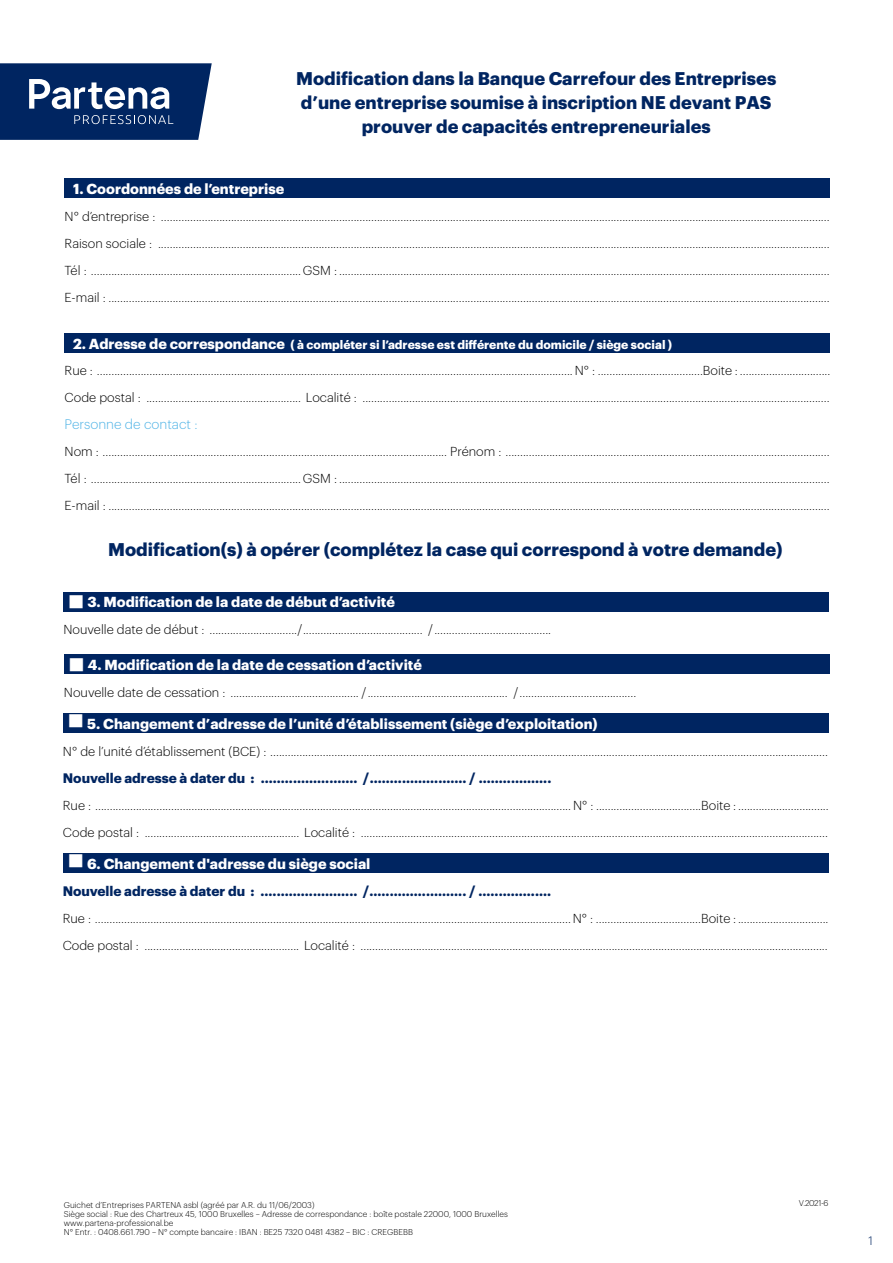
<style>
.page{position:relative;width:893px;height:1263px;background:#fff}
.page>*{position:absolute;margin:0;border:0;box-sizing:border-box;transform-origin:0 0}
.t1{font:700 18px/24px "Graphik";color:#002561;text-align:center}
.t2{font:700 14.25px "Graphik";color:#fff}
.t3{font:700 13.5px "Graphik";color:#002561}
.t4{font:300 13.5px "Graphik";color:#51b4e6}
.t5{font:300 12.75px "Graphik";color:#000}
.t6{font:700 12px "Graphik";color:#fff}
.t7{font:300 12px "Graphik";color:#002561}
.t8{font:300 8.25px/9px "Graphik";color:#000}
.s1{font-size:14.25px}
</style>
<div class="page">
<div style="left:65px;top:179px;width:765px;height:19px;background:#002561"></div>
<div style="left:65px;top:333px;width:765px;height:19px;background:#002561"></div>
<div style="left:64px;top:592px;width:765px;height:19px;background:#002561"></div>
<div style="left:64px;top:655px;width:765px;height:19px;background:#002561"></div>
<div style="left:63px;top:853px;width:765px;height:19px;background:#002561"></div>
<div style="left:63px;top:713px;width:766px;height:20px;background:#002561"></div>
<svg style="left:0;top:63px;width:212px;height:77px;background:#254477"></svg>
<p class="t1" style="left:296px;top:65px;width:482px">Modification dans la Banque Carrefour des Entreprises d’une entreprise soumise à inscription NE devant PAS prouver de capacités entrepreneuriales</p>
<p class="t2" style="left:73px;top:178px;width:213px">1. Coordonnées de l’entreprise</p>
<p class="t5" style="left:65px;top:207px;width:766px">N° d’entreprise : .....................................................................................................................................................................................................................................</p>
<p class="t5" style="left:65px;top:234px;width:766px">Raison sociale : ......................................................................................................................................................................................................................................</p>
<p class="t5" style="left:65px;top:261px;width:766px">Tél : ........................................................................GSM : ........................................................................................................................................................................</p>
<p class="t5" style="left:65px;top:288px;width:766px">E-mail : .......................................................................................................................................................................................................................................................</p>
<p class="t6" style="left:73px;top:335px;width:600px"><span class="s1">2. Adresse de correspondance</span> ( à compléter si l’adresse est différente du domicile / siège social )</p>
<p class="t5" style="left:65px;top:361px;width:767px">Rue : ................................................................................................................................................................... N° : ....................................Boite : ...............................</p>
<p class="t5" style="left:65px;top:388px;width:766px">Code postal : ..................................................... Localité : ................................................................................................................................................................</p>
<p class="t4" style="left:65px;top:415px;width:135px">Personne de contact :</p>
<p class="t5" style="left:65px;top:442px;width:766px">Nom : ...................................................................................................................... Prénom : ...............................................................................................................</p>
<p class="t5" style="left:65px;top:469px;width:766px">Tél : ........................................................................GSM : ........................................................................................................................................................................</p>
<p class="t5" style="left:65px;top:496px;width:766px">E-mail : .......................................................................................................................................................................................................................................................</p>
<p class="t1" style="left:108px;top:536px;width:676px">Modification(s) à opérer (complétez la case qui correspond à votre demande)</p>
<p class="t2" style="left:68px;top:591px;width:329px">■ 3. Modification de la date de début d’activité</p>
<p class="t5" style="left:64px;top:620px;width:489px">Nouvelle date de début : ............................../......................................... /........................................</p>
<p class="t2" style="left:68px;top:654px;width:355px">■ 4. Modification de la date de cessation d’activité</p>
<p class="t5" style="left:64px;top:683px;width:574px">Nouvelle date de cessation : ............................................ /................................................ /........................................</p>
<p class="t2" style="left:68px;top:712px;width:531px">■ 5. Changement d’adresse de l’unité d’établissement (siège d’exploitation)</p>
<p class="t5" style="left:63px;top:742px;width:766px">N° de l’unité d’établissement (BCE) : ...............................................................................................................................................................................................</p>
<p class="t3" style="left:63px;top:767px;width:490px">Nouvelle adresse à dater du : ........................ /........................ / ..................</p>
<p class="t5" style="left:63px;top:796px;width:767px">Rue : ................................................................................................................................................................... N° : ....................................Boite : ...............................</p>
<p class="t5" style="left:63px;top:823px;width:766px">Code postal : ..................................................... Localité : ................................................................................................................................................................</p>
<p class="t2" style="left:67px;top:852px;width:305px">■ 6. Changement d'adresse du siège social</p>
<p class="t3" style="left:63px;top:881px;width:490px">Nouvelle adresse à dater du : ........................ /........................ / ..................</p>
<p class="t5" style="left:63px;top:909px;width:767px">Rue : ................................................................................................................................................................... N° : ....................................Boite : ...............................</p>
<p class="t5" style="left:63px;top:936px;width:766px">Code postal : ..................................................... Localité : ................................................................................................................................................................</p>
<p class="t8" style="left:64px;top:1200px;width:446px">Guichet d’Entreprises PARTENA asbl (agréé par A.R. du 11/06/2003)<br>Siège social : Rue des Chartreux 45, 1000 Bruxelles – Adresse de correspondance : boîte postale 22000, 1000 Bruxelles www.partena-professional.be<br>N° Entr. : 0408.661.790 – N° compte bancaire : IBAN : BE25 7320 0481 4382 – BIC : CREGBEBB</p>
<p class="t8" style="left:799px;top:1198px;width:31px">V.2021-6</p>
<p class="t7" style="left:868px;top:1232px;width:6px">1</p>
</div>
